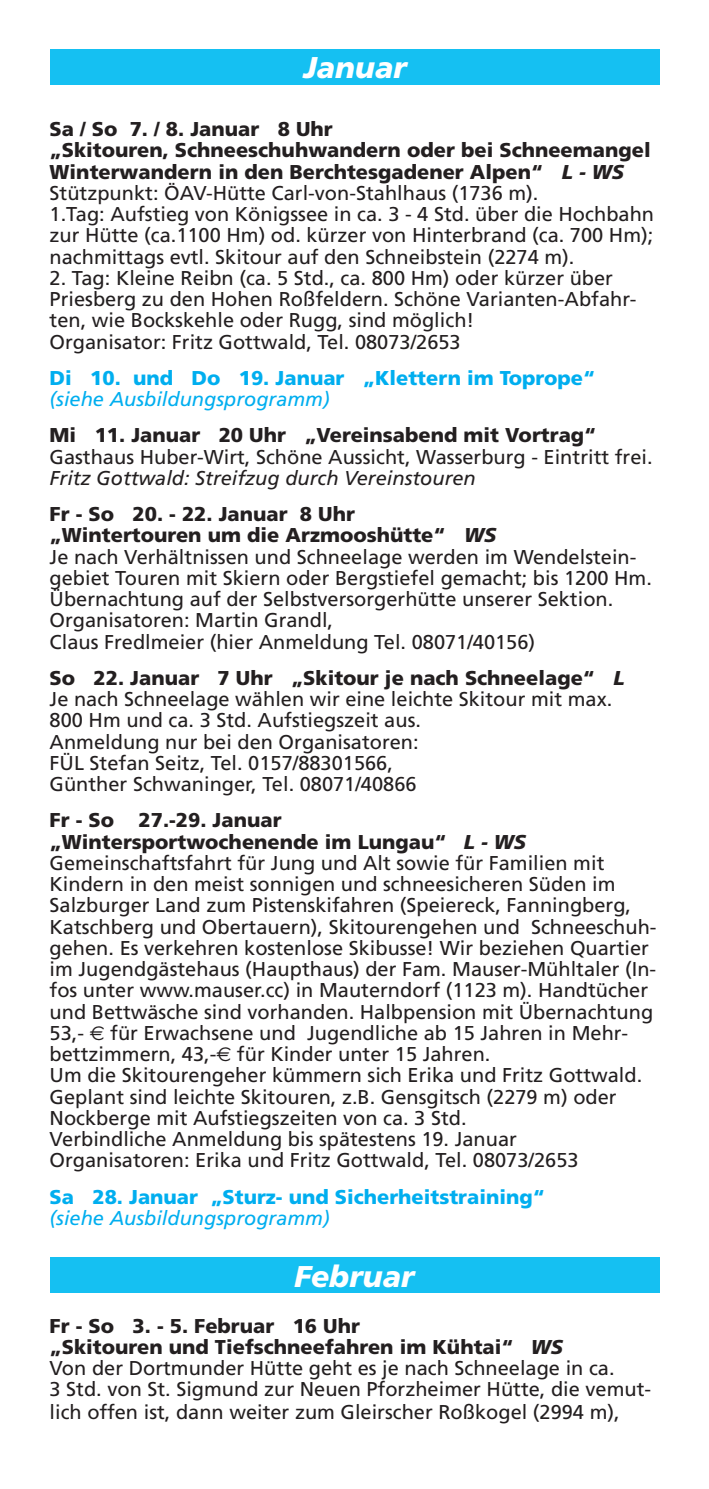
<style>
.page{position:relative;width:709px;height:1489px;background:#fff}
.page>*{position:absolute;margin:0;border:0;box-sizing:border-box;transform-origin:0 0}
.t1{font:italic 900 30px "Frutiger";color:#fff}
.t2{font:20px/21.2px "Frutiger";color:#231f20}
.t3{font:900 20px "Frutiger";color:#00aeef}
.t4{font:italic 20px "Frutiger";color:#00aeef}
.t5{font:italic 20px "Frutiger";color:#231f20}
.t6{font:900 20px "Frutiger";color:#231f20}
.s1{font-weight:900}
.s2{font-weight:900;font-style:italic}
.s3{font-family:"Euro Sans"}
</style>
<div class="page">
<div style="left:50px;top:50px;width:609px;height:35px;background:#15c0f2"></div>
<div style="left:50px;top:1256px;width:609px;height:36px;background:#15c0f2"></div>
<h1 class="t1" style="left:303px;top:49px;width:105px">Januar</h1>
<p class="t2" style="left:50px;top:118px;width:606px"><span class="s1">Sa / So 7. / 8. Januar 8 Uhr<br>„Skitouren, Schneeschuhwandern oder bei Schneemangel Winterwandern in den Berchtesgadener Alpen“</span> <span class="s2">L - WS </span>Stützpunkt: ÖAV-Hütte Carl-von-Stahlhaus (1736 m).<br>1.Tag: Aufstieg von Königssee in ca. 3 - 4 Std. über die Hochbahn zur Hütte (ca.1100 Hm) od. kürzer von Hinterbrand (ca. 700 Hm); nachmittags evtl. Skitour auf den Schneibstein (2274 m).</p>
<p class="t2" style="left:50px;top:267px;width:588px">2. Tag: Kleine Reibn (ca. 5 Std., ca. 800 Hm) oder kürzer über Priesberg zu den Hohen Roßfeldern. Schöne Varianten-Abfahr&shy;ten, wie Bockskehle oder Rugg, sind möglich!<br>Organisator: Fritz Gottwald, Tel. 08073/2653</p>
<p class="t3" style="left:50px;top:366px;width:547px">Di 10. und Do 19. Januar „Klettern im Toprope“</p>
<p class="t4" style="left:50px;top:387px;width:282px">(siehe Ausbildungsprogramm)</p>
<p class="t6" style="left:50px;top:423px;width:548px">Mi 11. Januar 20 Uhr „Vereinsabend mit Vortrag“</p>
<p class="t2" style="left:50px;top:446px;width:604px">Gasthaus Huber-Wirt, Schöne Aussicht, Wasserburg - Eintritt frei.</p>
<p class="t5" style="left:50px;top:466px;width:427px">Fritz Gottwald: Streifzug durch Vereinstouren</p>
<p class="t2" style="left:50px;top:503px;width:604px"><span class="s1">Fr - So 20. - 22. Januar 8 Uhr<br>„Wintertouren um die Arzmooshütte“</span> <span class="s2">WS<br></span>Je nach Verhältnissen und Schneelage werden im Wendelstein&shy;gebiet Touren mit Skiern oder Bergstiefel gemacht; bis 1200 Hm.<br>Übernachtung auf der Selbstversorgerhütte unserer Sektion.<br>Organisatoren: Martin Grandl,<br>Claus Fredlmeier (hier Anmeldung Tel. 08071/40156)</p>
<p class="t2" style="left:50px;top:667px;width:576px"><span class="s1">So 22. Januar 7 Uhr „Skitour je nach Schneelage“</span> <span class="s2">L </span>Je nach Schneelage wählen wir eine leichte Skitour mit max.<br>800 Hm und ca. 3 Std. Aufstiegszeit aus.<br>Anmeldung nur bei den Organisatoren:<br>FÜL Stefan Seitz, Tel. 0157/88301566,<br>Günther Schwaninger, Tel. 08071/40866</p>
<p class="t2" style="left:50px;top:809px;width:608px"><span class="s1">Fr - So 27.-29. Januar<br>„Wintersportwochenende im Lungau“</span> <span class="s2">L - WS </span>Gemeinschaftsfahrt für Jung und Alt sowie für Familien mit Kindern in den meist sonnigen und schneesicheren Süden im Salzburger Land zum Pistenskifahren (Speiereck, Fanningberg, Katschberg und Obertauern), Skitourengehen und Schneeschuh&shy;gehen. Es verkehren kostenlose Skibusse! Wir beziehen Quartier im Jugendgästehaus (Haupthaus) der Fam. Mauser-Mühltaler (In&shy;fos unter www.mauser.cc) in Mauterndorf (1123 m). Handtücher und Bettwäsche sind vorhanden. Halbpension mit Übernachtung 53,- <span class="s3">€</span> für Erwachsene und Jugendliche ab 15 Jahren in Mehr&shy;bettzimmern, 43,-<span class="s3">€</span> für Kinder unter 15 Jahren.<br>Um die Skitourengeher kümmern sich Erika und Fritz Gottwald.<br>Geplant sind leichte Skitouren, z.B. Gensgitsch (2279 m) oder Nockberge mit Aufstiegszeiten von ca. 3 Std.<br>Verbindliche Anmeldung bis spätestens 19. Januar Organisatoren: Erika und Fritz Gottwald, Tel. 08073/2653</p>
<p class="t3" style="left:50px;top:1184px;width:497px">Sa 28. Januar „Sturz- und Sicherheitstraining“</p>
<p class="t4" style="left:50px;top:1206px;width:282px">(siehe Ausbildungsprogramm)</p>
<h1 class="t1" style="left:294px;top:1258px;width:121px">Februar</h1>
<p class="t2" style="left:50px;top:1314px;width:603px"><span class="s1">Fr - So 3. - 5. Februar 16 Uhr<br>„Skitouren und Tiefschneefahren im Kühtai“</span> <span class="s2">WS<br></span>Von der Dortmunder Hütte geht es je nach Schneelage in ca.<br>3 Std. von St. Sigmund zur Neuen Pforzheimer Hütte, die vemut&shy;lich offen ist, dann weiter zum Gleirscher Roßkogel (2994 m),</p>
</div>
